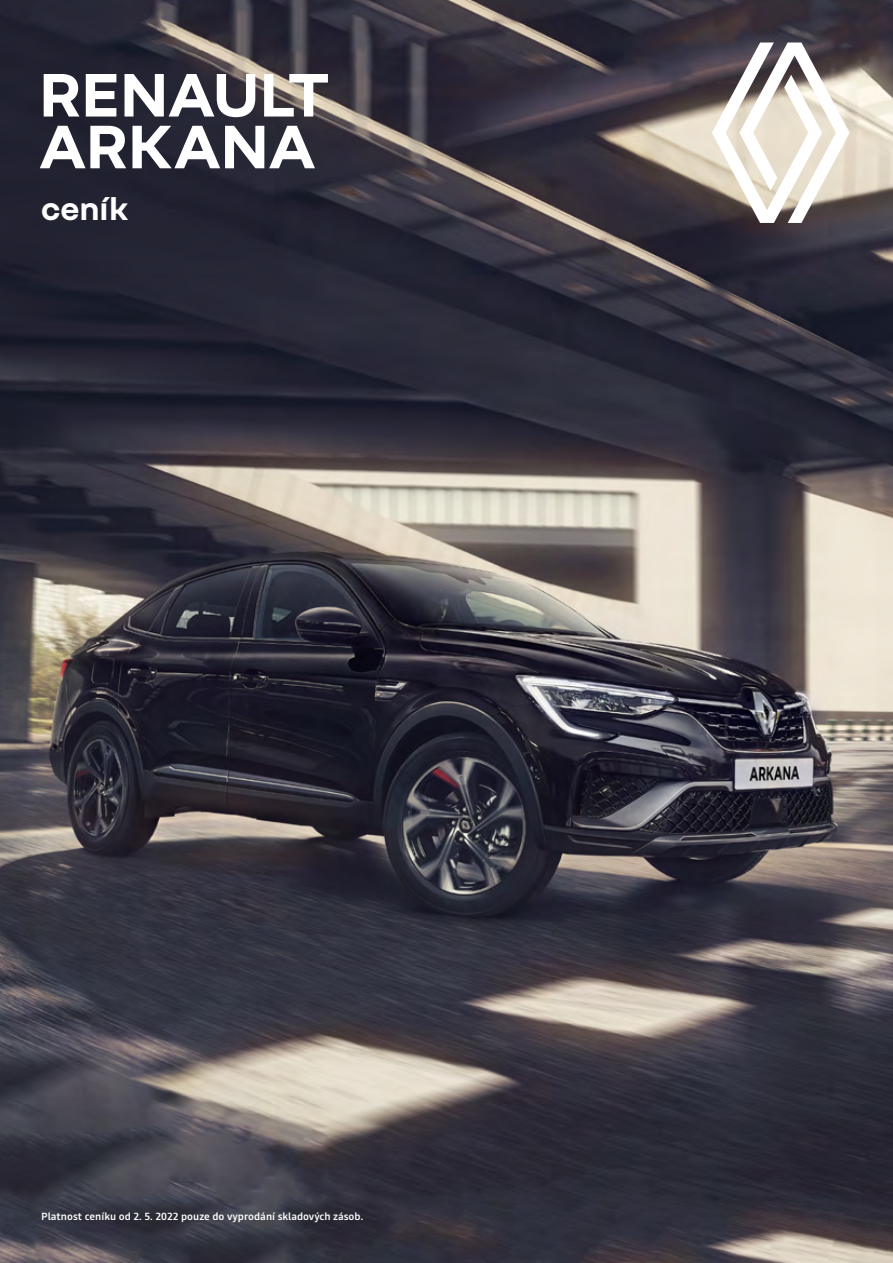
<style>
.page{position:relative;width:893px;height:1263px;background:#fff}
.page>*{position:absolute;margin:0;border:0;box-sizing:border-box;transform-origin:0 0}
.t1{font:700 66.45px/51.8px "Nouvel R";letter-spacing:-.02em;color:#fff}
.t2{font:700 33.3px "Nouvel R";letter-spacing:-.005em;color:#fff}
.t3{font:500 10.5px "Read";color:#fff}
</style>
<div class="page">
<img style="left:0;top:0;width:893px;height:1263px">
<svg style="left:712px;top:43px;width:138px;height:180px"></svg>
<h1 class="t1" style="left:39px;top:65px;width:292px">RENAULT<br>ARKANA</h1>
<h2 class="t2" style="left:41px;top:187px;width:89px">ceník</h2>
<p class="t3" style="left:41px;top:1209px;width:323px">Platnost ceníku od 2. 5. 2022 pouze do vyprodání skladových zásob.</p>
</div>
